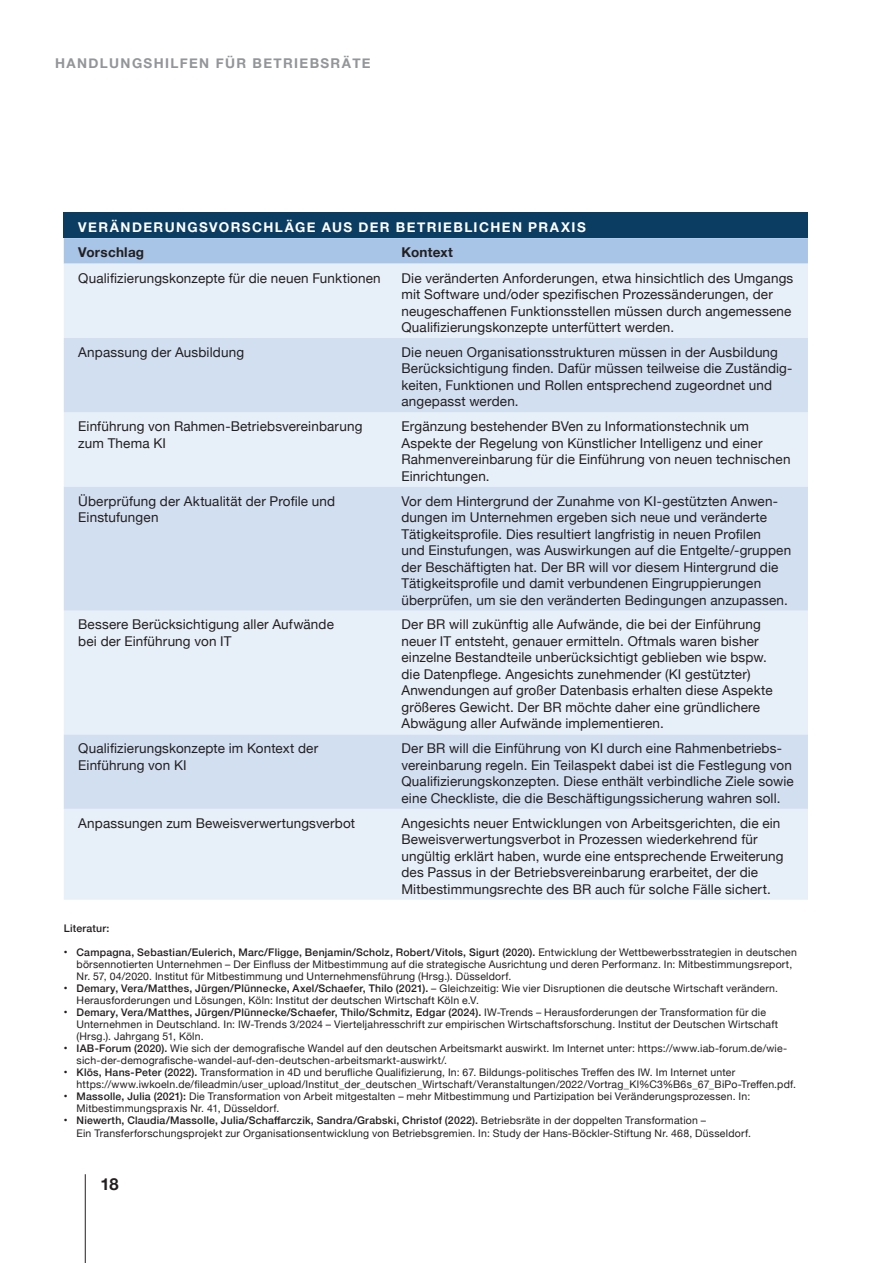
<style>
.page{position:relative;width:893px;height:1263px;background:#fff}
.page>*{position:absolute;margin:0;border:0;box-sizing:border-box;transform-origin:0 0}
.t1{font:700 16.5px "Helvetica Neue";color:#231f20}
.t2{font:13.5px/16.5px "Helvetica Neue";letter-spacing:.01em;color:#231f20}
.t3{font:700 13.5px "Helvetica Neue";letter-spacing:.105em;color:#fff}
.t4{font:700 13.5px "Helvetica Neue";letter-spacing:.1em;color:#939598}
.t5{font:700 13.5px "Helvetica Neue";letter-spacing:.015em;color:#231f20}
.t6{font:10.5px/12px "Helvetica Neue";letter-spacing:.02em;color:#231f20}
.t7{font:500 10.5px "Helvetica Neue";letter-spacing:.02em;color:#231f20}
.s1{font-weight:500}
</style>
<div class="page">
<div style="left:64px;top:213px;width:744px;height:25px;background:#0b3d63"></div>
<svg style="left:64px;top:238px;width:744px;height:26px;background:#a9c5e6"></svg>
<div style="left:64px;top:264px;width:744px;height:636px;background:#e7eff8"></div>
<svg style="left:64px;top:338px;width:744px;height:471px;background:#dae5f3"></svg>
<hr style="left:85px;top:1174px;width:1px;height:89px;background:#231f20">
<p class="t4" style="left:55px;top:53px;width:317px">HANDLUNGSHILFEN FÜR BETRIEBSRÄTE</p>
<p class="t3" style="left:78px;top:217px;width:509px">VERÄNDERUNGSVORSCHLÄGE AUS DER BETRIEBLICHEN PRAXIS</p>
<p class="t5" style="left:78px;top:242px;width:67px">Vorschlag</p>
<p class="t5" style="left:401px;top:242px;width:53px">Kontext</p>
<p class="t2" style="left:78px;top:270px;width:304px">Qualifizierungskonzepte für die neuen Funktionen</p>
<p class="t2" style="left:401px;top:270px;width:393px">Die veränderten Anforderungen, etwa hinsichtlich des Umgangs mit Software und/oder spezifischen Prozessänderungen, der neugeschaffenen Funktionsstellen müssen durch angemessene Qualifizierungskonzepte unterfüttert werden.</p>
<p class="t2" style="left:78px;top:345px;width:167px">Anpassung der Ausbildung</p>
<p class="t2" style="left:401px;top:345px;width:392px">Die neuen Organisationsstrukturen müssen in der Ausbildung Berücksichtigung finden. Dafür müssen teilweise die Zuständig&shy;keiten, Funktionen und Rollen entsprechend zugeordnet und angepasst werden.</p>
<p class="t2" style="left:78px;top:419px;width:286px">Einführung von Rahmen-Betriebsvereinbarung zum Thema KI</p>
<p class="t2" style="left:401px;top:419px;width:391px">Ergänzung bestehender BVen zu Informationstechnik um Aspekte der Regelung von Künstlicher Intelligenz und einer Rahmenvereinbarung für die Einführung von neuen technischen Einrichtungen.</p>
<p class="t2" style="left:78px;top:493px;width:258px">Überprüfung der Aktualität der Profile und<br>Einstufungen</p>
<p class="t2" style="left:401px;top:493px;width:391px">Vor dem Hintergrund der Zunahme von KI-gestützten Anwen&shy;dungen im Unternehmen ergeben sich neue und veränderte Tätigkeitsprofile. Dies resultiert langfristig in neuen Profilen<br>und Einstufungen, was Auswirkungen auf die Entgelte/-gruppen der Beschäftigten hat. Der BR will vor diesem Hintergrund die Tätigkeitsprofile und damit verbundenen Eingruppierungen überprüfen, um sie den veränderten Bedingungen anzupassen.</p>
<p class="t2" style="left:78px;top:617px;width:257px">Bessere Berücksichtigung aller Aufwände bei der Einführung von IT</p>
<p class="t2" style="left:401px;top:617px;width:373px">Der BR will zukünftig alle Aufwände, die bei der Einführung neuer IT entsteht, genauer ermitteln. Oftmals waren bisher einzelne Bestandteile unberücksichtigt geblieben wie bspw. die Datenpflege. Angesichts zunehmender (KI gestützter)<br>Anwendungen auf großer Datenbasis erhalten diese Aspekte größeres Gewicht. Der BR möchte daher eine gründlichere Abwägung aller Aufwände implementieren.</p>
<p class="t2" style="left:78px;top:741px;width:241px">Qualifizierungskonzepte im Kontext der<br>Einführung von KI</p>
<p class="t2" style="left:401px;top:741px;width:394px">Der BR will die Einführung von KI durch eine Rahmenbetriebs&shy;vereinbarung regeln. Ein Teilaspekt dabei ist die Festlegung von Qualifizierungskonzepten. Diese enthält verbindliche Ziele sowie eine Checkliste, die die Beschäftigungssicherung wahren soll.</p>
<p class="t2" style="left:78px;top:815px;width:278px">Anpassungen zum Beweisverwertungsverbot</p>
<p class="t2" style="left:401px;top:815px;width:384px">Angesichts neuer Entwicklungen von Arbeitsgerichten, die ein Beweisverwertungsverbot in Prozessen wiederkehrend für ungültig erklärt haben, wurde eine entsprechende Erweiterung des Passus in der Betriebsvereinbarung erarbeitet, der die Mitbestimmungsrechte des BR auch für solche Fälle sichert.</p>
<p class="t7" style="left:64px;top:920px;width:47px">Literatur:</p>
<p class="t6" style="left:77px;top:947px;width:722px;text-indent:-13px"><sup>●</sup> <span class="s1">Campagna, Sebastian/Eulerich, Marc/Fligge, Benjamin/Scholz, Robert/Vitols, Sigurt (2020).</span> Entwicklung der Wettbewerbsstrategien in deutschen börsennotierten Unternehmen – Der Einfluss der Mitbestimmung auf die strategische Ausrichtung und deren Performanz. In: Mitbestimmungsreport,<br>Nr. 57, 04/2020. Institut für Mitbestimmung und Unternehmensführung (Hrsg.). Düsseldorf.</p>
<p class="t6" style="left:77px;top:983px;width:703px;text-indent:-13px"><sup>●</sup> <span class="s1">Demary, Vera/Matthes, Jürgen/Plünnecke, Axel/Schaefer, Thilo (2021).</span> – Gleichzeitig: Wie vier Disruptionen die deutsche Wirtschaft verändern.<br>Herausforderungen und Lösungen, Köln: Institut der deutschen Wirtschaft Köln e.V.</p>
<p class="t6" style="left:77px;top:1007px;width:703px;text-indent:-13px"><sup>●</sup> <span class="s1">Demary, Vera/Matthes, Jürgen/Plünnecke/Schaefer, Thilo/Schmitz, Edgar (2024).</span> IW-Trends – Herausforderungen der Transformation für die<br>Unternehmen in Deutschland. In: IW-Trends 3/2024 – Vierteljahresschrift zur empirischen Wirtschaftsforschung. Institut der Deutschen Wirtschaft (Hrsg.). Jahrgang 51, Köln.</p>
<p class="t6" style="left:77px;top:1043px;width:712px;text-indent:-13px"><sup>●</sup> <span class="s1">IAB-Forum (2020).</span> Wie sich der demografische Wandel auf den deutschen Arbeitsmarkt auswirkt. Im Internet unter: https://www.iab-forum.de/wie&shy;sich-der-demografische-wandel-auf-den-deutschen-arbeitsmarkt-auswirkt/.</p>
<p class="t6" style="left:77px;top:1067px;width:721px;text-indent:-13px"><sup>●</sup> <span class="s1">Klös, Hans-Peter (2022).</span> Transformation in 4D und berufliche Qualifizierung, In: 67. Bildungs-politisches Treffen des IW. Im Internet unter https://www.iwkoeln.de/fileadmin/user_upload/Institut_der_deutschen_Wirtschaft/Veranstaltungen/2022/Vortrag_Kl%C3%B6s_67_BiPo-Treffen.pdf.</p>
<p class="t6" style="left:77px;top:1091px;width:675px;text-indent:-13px"><sup>●</sup> <span class="s1">Massolle, Julia (2021):</span> Die Transformation von Arbeit mitgestalten – mehr Mitbestimmung und Partizipation bei Veränderungsprozessen. In:<br>Mitbestimmungspraxis Nr. 41, Düsseldorf.</p>
<p class="t6" style="left:77px;top:1114px;width:676px;line-height:12.8px;text-indent:-13px"><sup>●</sup> <span class="s1">Niewerth, Claudia/Massolle, Julia/Schaffarczik, Sandra/Grabski, Christof (2022).</span> Betriebsräte in der doppelten Transformation –<br>Ein Transferforschungsprojekt zur Organisationsentwicklung von Betriebsgremien. In: Study der Hans-Böckler-Stiftung Nr. 468, Düsseldorf.</p>
<p class="t1" style="left:100px;top:1171px;width:20px">18</p>
</div>
